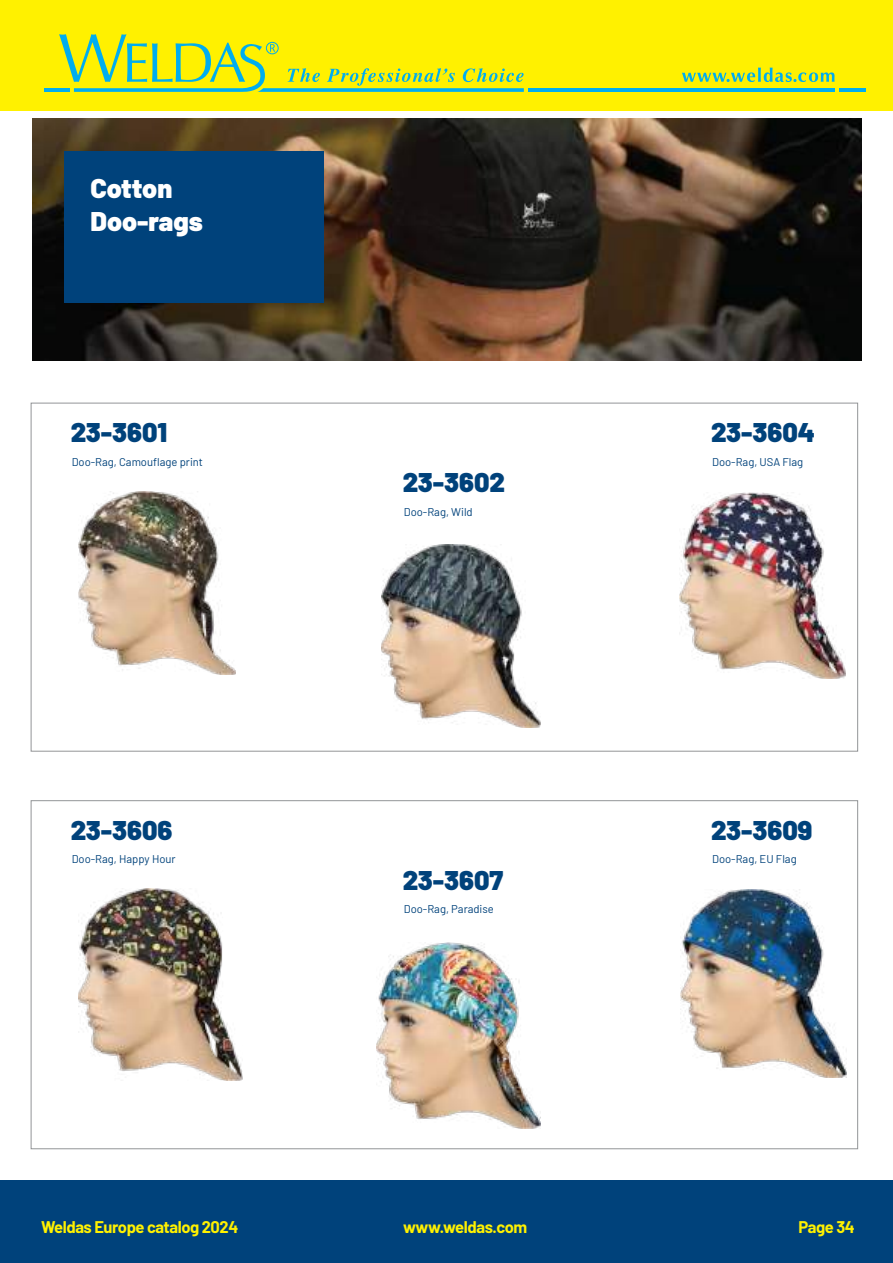
<style>
.page{position:relative;width:893px;height:1263px;background:#fff}
.page>*{position:absolute;margin:0;border:0;box-sizing:border-box;transform-origin:0 0}
.t1{font:900 27px "Barlow";color:#00427b}
.t2{font:900 27px/33px "Barlow";color:#fff}
.t3{font:700 16.5px "Barlow";letter-spacing:-.025em;color:#fff100}
.t4{font:11.25px "Barlow";color:#00427b}
</style>
<div class="page">
<div style="left:0;top:1180px;width:893px;height:83px;background:#00427b"></div>
<div style="left:0;top:0;width:893px;height:111px;background:#fff100"></div>
<img style="left:33px;top:118px;width:829px;height:243px">
<div style="left:64px;top:151px;width:259px;height:152px;background:#00427b"></div>
<img style="left:78px;top:491px;width:158px;height:183px">
<img style="left:382px;top:545px;width:158px;height:183px">
<img style="left:680px;top:493px;width:165px;height:186px">
<img style="left:78px;top:888px;width:165px;height:192px">
<img style="left:377px;top:942px;width:163px;height:187px">
<img style="left:681px;top:890px;width:166px;height:187px">
<svg style="left:682px;top:68px;width:152px;height:14px"></svg>
<hr style="left:528px;top:88px;width:307px;height:4px;background:#00adef">
<hr style="left:839px;top:88px;width:27px;height:4px;background:#00adef">
<hr style="left:44px;top:88px;width:26px;height:4px;background:#00adef">
<svg style="left:59px;top:34px;width:465px;height:58px"></svg>
<h1 class="t2" style="left:90px;top:170px;width:114px">Cotton<br>Doo-rags</h1>
<h1 class="t1" style="left:71px;top:412px;width:98px">23-3601</h1>
<p class="t4" style="left:72px;top:453px;width:133px">Doo-Rag, Camouflage print</p>
<h1 class="t1" style="left:71px;top:810px;width:103px">23-3606</h1>
<p class="t4" style="left:72px;top:851px;width:105px">Doo-Rag, Happy Hour</p>
<h1 class="t1" style="left:403px;top:462px;width:104px">23-3602</h1>
<p class="t4" style="left:404px;top:503px;width:70px">Doo-Rag, Wild</p>
<h1 class="t1" style="left:403px;top:860px;width:102px">23-3607</h1>
<p class="t4" style="left:404px;top:901px;width:92px">Doo-Rag, Paradise</p>
<h1 class="t1" style="left:711px;top:412px;width:106px">23-3604</h1>
<p class="t4" style="left:712px;top:453px;width:93px">Doo-Rag, USA Flag</p>
<h1 class="t1" style="left:711px;top:810px;width:103px">23-3609</h1>
<p class="t4" style="left:712px;top:851px;width:86px">Doo-Rag, EU Flag</p>
<h2 class="t3" style="left:41px;top:1215px;width:199px">Weldas Europe catalog 2024</h2>
<h2 class="t3" style="left:403px;top:1215px;width:126px">www.weldas.com</h2>
<h2 class="t3" style="left:798px;top:1215px;width:58px">Page 34</h2>
</div>
